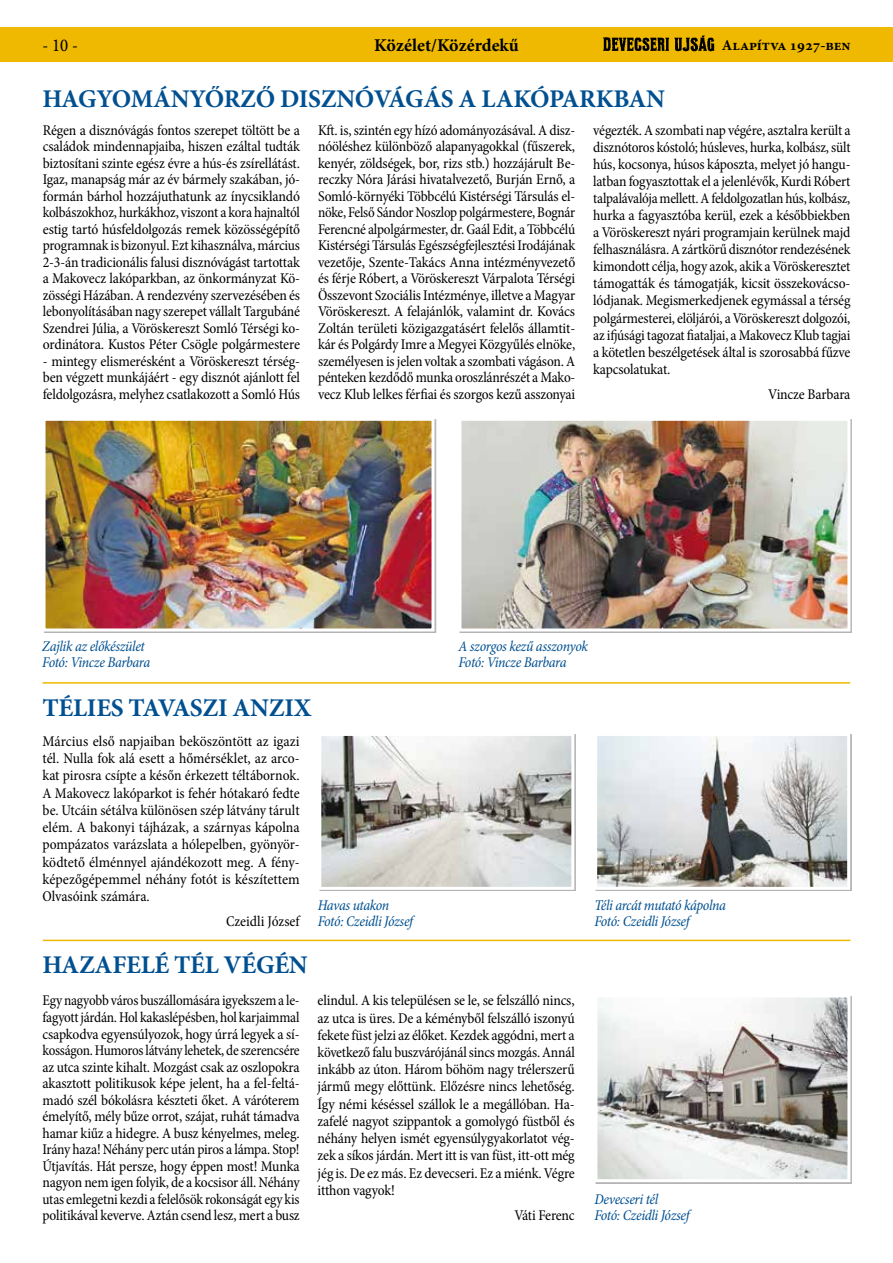
<style>
.page{position:relative;width:893px;height:1263px;background:#fff}
.page>*{position:absolute;margin:0;border:0;box-sizing:border-box;transform-origin:0 0}
.t1{font:700 25.5px "Minion Pro";letter-spacing:-.01em;color:#005091}
.t2{font:700 18px "Minion Pro";letter-spacing:-.005em;color:#000}
.t3{font:18px "Minion Pro Cn Capt";color:#000}
.t4{font:condensed 15px/16.5px "Minion Pro";letter-spacing:-.01em;color:#000;text-align:justify}
.t5{font:italic condensed 15px/16.2px "Minion Pro";letter-spacing:-.025em;color:#005091}
.t6{font:700 15px "Minion Pro";letter-spacing:-.01em;color:#000}
</style>
<div class="page">
<div style="left:0;top:28px;width:893px;height:34px;background:#eeb900"></div>
<img style="left:604px;top:35px;width:111px;height:17px">
<img style="left:44px;top:419px;width:392px;height:214px">
<img style="left:459px;top:419px;width:393px;height:214px">
<hr style="left:43px;top:682px;width:807px;height:2px;background:#eeb900">
<hr style="left:43px;top:940px;width:807px;height:1px;background:#eeb900">
<svg style="left:319px;top:734px;width:257px;height:157px;background:#c7c7c4"></svg>
<svg style="left:595px;top:996px;width:257px;height:188px"></svg>
<svg style="left:595px;top:734px;width:257px;height:157px"></svg>
<p class="t2" style="left:374px;top:33px;width:146px">Közélet/Közérdekű</p>
<h1 class="t1" style="left:43px;top:81px;width:624px">HAGYOMÁNYŐRZŐ DISZNÓVÁGÁS A LAKÓPARKBAN</h1>
<p class="t3" style="left:43px;top:33px;width:37px">- 10 -</p>
<p class="t6" style="left:722px;top:34px;width:130px">Alapítva 1927-ben</p>
<p class="t4" style="left:43px;top:122px;width:259px">Régen a disznóvágás fontos szerepet töltött be a családok mindennapjaiba, hiszen ezáltal tudták biztosítani szinte egész évre a hús-és zsírellátást.<br>Igaz, manapság már az év bármely szakában, jó&shy;formán bárhol hozzájuthatunk az ínycsiklandó kolbászokhoz, hurkákhoz, viszont a kora hajnaltól estig tartó húsfeldolgozás remek közösségépítő programnak is bizonyul. Ezt kihasználva, március 2-3-án tradicionális falusi disznóvágást tartottak a Makovecz lakóparkban, az önkormányzat Kö&shy;zösségi Házában. A rendezvény szervezésében és lebonyolításában nagy szerepet vállalt Targubáné Szendrei Júlia, a Vöröskereszt Somló Térségi ko&shy;ordinátora. Kustos Péter Csögle polgármestere</p>
<p class="t4" style="left:43px;top:353px;width:259px">- mintegy elismerésként a Vöröskereszt térség&shy;ben végzett munkájáért - egy disznót ajánlott fel feldolgozásra, melyhez csatlakozott a Somló Hús</p>
<p class="t4" style="left:318px;top:122px;width:259px">Kft. is, szintén egy hízó adományozásával. A disz&shy;nóöléshez különböző alapanyagokkal (fűszerek, kenyér, zöldségek, bor, rizs stb.) hozzájárult Be&shy;reczky Nóra Járási hivatalvezető, Burján Ernő, a Somló-környéki Többcélú Kistérségi Társulás el&shy;nöke, Felső Sándor Noszlop polgármestere, Bognár Ferencné alpolgármester, dr. Gaál Edit, a Többcélú Kistérségi Társulás Egészségfejlesztési Irodájának vezetője, Szente-Takács Anna intézményvezető és férje Róbert, a Vöröskereszt Várpalota Térségi Összevont Szociális Intézménye, illetve a Magyar Vöröskereszt. A felajánlók, valamint dr. Kovács Zoltán területi közigazgatásért felelős államtit&shy;kár és Polgárdy Imre a Megyei Közgyűlés elnöke, személyesen is jelen voltak a szombati vágáson. A pénteken kezdődő munka oroszlánrészét a Mako&shy;vecz Klub lelkes férfiai és szorgos kezű asszonyai</p>
<p class="t4" style="left:593px;top:122px;width:259px;line-height:17px">végezték. A szombati nap végére, asztalra került a disznótoros kóstoló; húsleves, hurka, kolbász, sült hús, kocsonya, húsos káposzta, melyet jó hangu&shy;latban fogyasztottak el a jelenlévők, Kurdi Róbert talpalávalója mellett. A feldolgozatlan hús, kolbász, hurka a fagyasztóba kerül, ezek a későbbiekben a Vöröskereszt nyári programjain kerülnek majd felhasználásra. A zártkörű disznótor rendezésének kimondott célja, hogy azok, akik a Vöröskeresztet támogatták és támogatják, kicsit összekovácso&shy;lódjanak. Megismerkedjenek egymással a térség polgármesterei, elöljárói, a Vöröskereszt dolgozói, az ifjúsági tagozat fiataljai, a Makovecz Klub tagjai a kötetlen beszélgetések által is szorosabbá fűzve kapcsolatukat.</p>
<p class="t4" style="left:768px;top:386px;width:84px">Vincze Barbara</p>
<p class="t5" style="left:42px;top:638px;width:110px">Zajlik az előkészület<br>Fotó: Vincze Barbara</p>
<p class="t5" style="left:458px;top:638px;width:131px">A szorgos kezű asszonyok<br>Fotó: Vincze Barbara</p>
<h1 class="t1" style="left:43px;top:690px;width:270px">TÉLIES TAVASZI ANZIX</h1>
<p class="t4" style="left:43px;top:733px;width:259px;line-height:17.2px">Március első napjaiban beköszöntött az igazi tél. Nulla fok alá esett a hőmérséklet, az arco&shy;kat pirosra csípte a későn érkezett téltábornok.<br>A Makovecz lakóparkot is fehér hótakaró fedte be. Utcáin sétálva különösen szép látvány tárult elém. A bakonyi tájházak, a szárnyas kápolna pompázatos varázslata a hólepelben, gyönyör&shy;ködtető élménnyel ajándékozott meg. A fény&shy;képezőgépemmel néhány fotót is készítettem Olvasóink számára.</p>
<p class="t4" style="left:226px;top:913px;width:75px">Czeidli József</p>
<h1 class="t1" style="left:43px;top:947px;width:267px">HAZAFELÉ TÉL VÉGÉN</h1>
<p class="t5" style="left:318px;top:897px;width:97px">Havas utakon<br>Fotó: Czeidli József</p>
<p class="t5" style="left:594px;top:897px;width:133px">Téli arcát mutató kápolna<br>Fotó: Czeidli József</p>
<p class="t4" style="left:43px;top:992px;width:259px">Egy nagyobb város buszállomására igyekszem a le&shy;fagyott járdán. Hol kakaslépésben, hol karjaimmal csapkodva egyensúlyozok, hogy úrrá legyek a sí&shy;kosságon. Humoros látvány lehetek, de szerencsére az utca szinte kihalt. Mozgást csak az oszlopokra akasztott politikusok képe jelent, ha a fel-feltá&shy;madó szél bókolásra készteti őket. A váróterem émelyítő, mély bűze orrot, szájat, ruhát támadva hamar kiűz a hidegre. A busz kényelmes, meleg.<br>Irány haza! Néhány perc után piros a lámpa. Stop!<br>Útjavítás. Hát persze, hogy éppen most! Munka nagyon nem igen folyik, de a kocsisor áll. Néhány utas emlegetni kezdi a felelősök rokonságát egy kis politikával keverve. Aztán csend lesz, mert a busz</p>
<p class="t4" style="left:318px;top:992px;width:259px;line-height:17.2px">elindul. A kis településen se le, se felszálló nincs, az utca is üres. De a kéményből felszálló iszonyú fekete füst jelzi az élőket. Kezdek aggódni, mert a következő falu buszvárójánál sincs mozgás. Annál inkább az úton. Három böhöm nagy trélerszerű jármű megy előttünk. Előzésre nincs lehetőség.<br>Így némi késéssel szállok le a megállóban. Ha&shy;zafelé nagyot szippantok a gomolygó füstből és néhány helyen ismét egyensúlygyakorlatot vég&shy;zek a síkos járdán. Mert itt is van füst, itt-ott még jég is. De ez más. Ez devecseri. Ez a miénk. Végre itthon vagyok!</p>
<p class="t4" style="left:514px;top:1207px;width:62px">Váti Ferenc</p>
<p class="t5" style="left:594px;top:1191px;width:97px">Devecseri tél<br>Fotó: Czeidli József</p>
</div>
